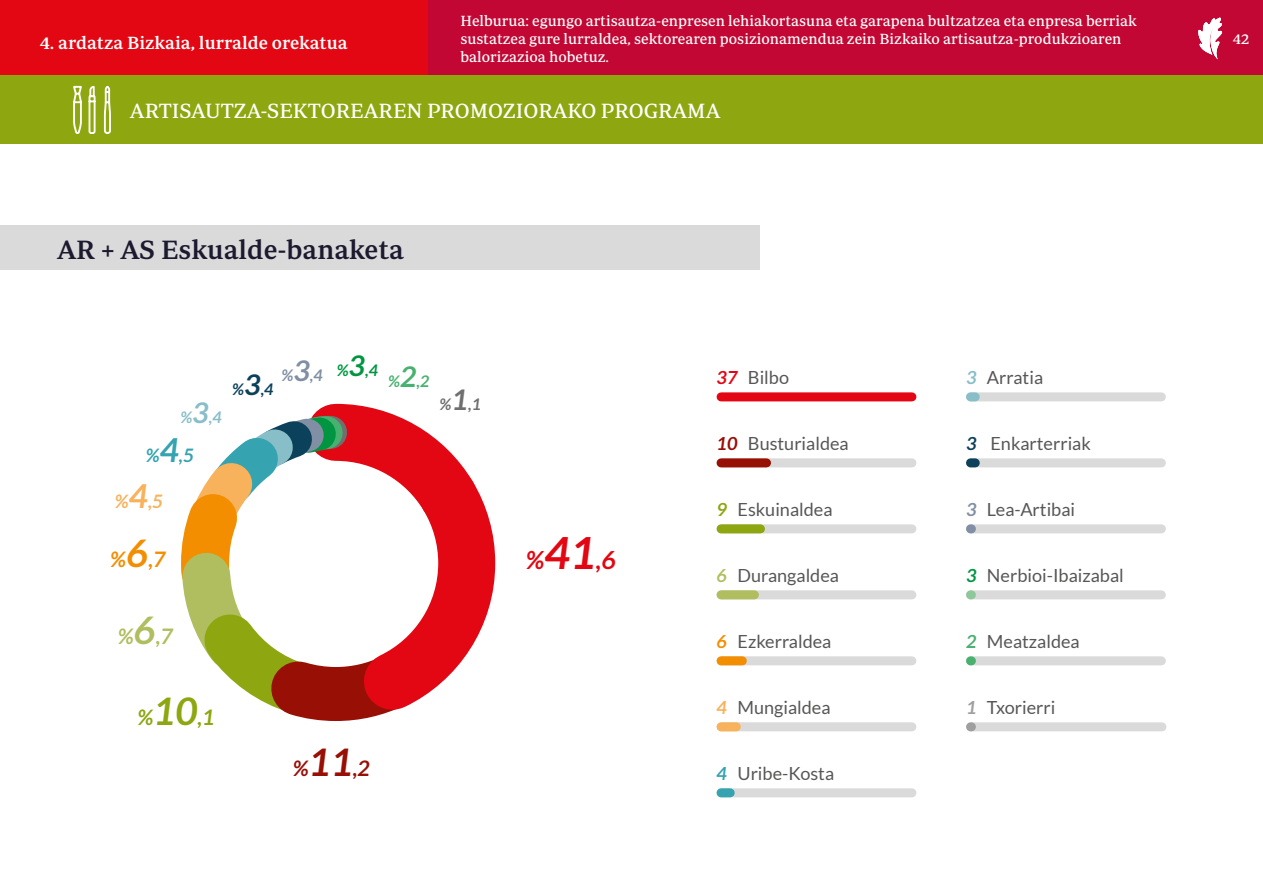
<style>
.page{position:relative;width:1263px;height:893px;background:#fff}
.page>*{position:absolute;margin:0;border:0;box-sizing:border-box;transform-origin:0 0}
.t1{font:500 27px "Periodico Text";color:#1c1a2e}
.t2{font:italic 700 25.05px "Lato";color:#e30613}
.t3{font:italic 700 21.45px "Lato";color:#981005}
.t4{font:italic 700 21.45px "Lato";color:#8ea60f}
.t5{font:italic 700 21.45px "Lato";color:#b0be5f}
.t6{font:italic 700 21.45px "Lato";color:#f28e00}
.t7{font:21px "Periodico Text";color:#fff}
.t8{font:italic 700 18.6px "Lato";color:#f8b25b}
.t9{font:italic 700 18.6px "Lato";color:#35a3b0}
.t10{font:18px "Lato";color:#575756}
.t11{font:500 18px "Periodico Text";color:#fff}
.t12{font:italic 700 16.05px "Lato";color:#009641}
.t13{font:italic 700 16.05px "Lato";color:#88bec8}
.t14{font:italic 700 16.05px "Lato";color:#0c415b}
.t15{font:italic 700 16.05px "Lato";color:#49b170}
.t16{font:italic 700 16.05px "Lato";color:#706f6f}
.t17{font:italic 700 16.05px "Lato";color:#808fa3}
.t18{font:15px/18px "Periodico Text";color:#fff}
.s1{font-size:28.5px}
.s2{font-size:33.15px}
.s3{color:#808fa3}
.s4{font-size:28.5px;color:#808fa3}
.s5{font-size:38.1px}
.s6{font-size:44.4px}
.s7{font-weight:700;font-style:italic;color:#e30613}
.s8{font-weight:700;font-style:italic;color:#88bec8}
.s9{font-weight:700;font-style:italic;color:#981005}
.s10{font-weight:700;font-style:italic;color:#0c415b}
.s11{font-weight:700;font-style:italic;color:#8ea60f}
.s12{font-weight:700;font-style:italic;color:#808fa3}
.s13{font-weight:700;font-style:italic;color:#b0be5f}
.s14{font-weight:700;font-style:italic;color:#f28e00}
.s15{font-weight:700;font-style:italic;color:#009641}
.s16{font-weight:700;font-style:italic;color:#49b170}
.s17{font-weight:700;font-style:italic;color:#f8b25b}
.s18{font-weight:700;font-style:italic;color:#9f9f9f}
.s19{font-weight:700;font-style:italic;color:#35a3b0}
</style>
<div class="page">
<svg style="left:181px;top:403px;width:221px;height:317px"></svg>
<svg style="left:316px;top:418px;width:180px;height:303px"></svg>
<div style="left:0;top:0;width:1263px;height:75px;background:#c20734"></div>
<div style="left:0;top:226px;width:759px;height:44px;background:#dadada"></div>
<div style="left:721px;top:590px;width:191px;height:9px;background:#dadada"></div>
<div style="left:721px;top:590px;width:33px;height:9px;background:#b0be5f"></div>
<div style="left:721px;top:788px;width:191px;height:9px;background:#dadada"></div>
<div style="left:721px;top:788px;width:9px;height:9px;background:#35a3b0"></div>
<div style="left:721px;top:392px;width:191px;height:9px;background:#e30613"></div>
<div style="left:970px;top:392px;width:191px;height:9px;background:#dadada"></div>
<div style="left:970px;top:392px;width:5px;height:9px;background:#88bec8"></div>
<div style="left:721px;top:458px;width:191px;height:9px;background:#dadada"></div>
<div style="left:721px;top:458px;width:45px;height:9px;background:#981005"></div>
<div style="left:970px;top:590px;width:191px;height:9px;background:#dadada"></div>
<div style="left:721px;top:524px;width:191px;height:9px;background:#dadada"></div>
<div style="left:721px;top:524px;width:39px;height:9px;background:#8ea60f"></div>
<div style="left:970px;top:524px;width:191px;height:9px;background:#dadada"></div>
<div style="left:721px;top:656px;width:191px;height:9px;background:#dadada"></div>
<div style="left:721px;top:656px;width:21px;height:9px;background:#f28e00"></div>
<div style="left:971px;top:722px;width:191px;height:9px;background:#dadada"></div>
<div style="left:721px;top:722px;width:191px;height:9px;background:#dadada"></div>
<div style="left:721px;top:722px;width:15px;height:9px;background:#f8b25b"></div>
<svg style="left:1198px;top:17px;width:24px;height:42px"></svg>
<div style="left:0;top:0;width:427px;height:75px;background:#e30613"></div>
<div style="left:0;top:75px;width:1263px;height:69px;background:#8ea60f"></div>
<svg style="left:73px;top:85px;width:38px;height:49px"></svg>
<div style="left:970px;top:458px;width:191px;height:9px;background:#dadada"></div>
<div style="left:970px;top:458px;width:5px;height:9px;background:#0c415b"></div>
<div style="left:970px;top:656px;width:191px;height:9px;background:#dadada"></div>
<p class="t18" style="left:460px;top:12px;width:678px">Helburua: egungo artisautza-enpresen lehiakortasuna eta garapena bultzatzea eta enpresa berriak sustatzea gure lurraldea, sektorearen posizionamendua zein Bizkaiko artisautza-produkzioaren balorizazioa hobetuz.</p>
<p class="t11" style="left:40px;top:31px;width:309px">4. ardatza Bizkaia, lurralde orekatua</p>
<p class="t18" style="left:1233px;top:30px;width:18px">42</p>
<h3 class="t7" style="left:130px;top:98px;width:592px">ARTISAUTZA-SEKTOREAREN PROMOZIORAKO PROGRAMA</h3>
<h1 class="t1" style="left:57px;top:233px;width:348px">AR + AS Eskualde-banaketa</h1>
<p class="t13" style="left:180px;top:408px;width:43px">%<span class="s1">3</span>,4</p>
<p class="t9" style="left:146px;top:445px;width:50px">%<span class="s2">4</span>,5</p>
<p class="t8" style="left:115px;top:490px;width:50px">%<span class="s2">4</span>,5</p>
<p class="t12" style="left:281px;top:361px;width:98px"><span class="s3">%</span><span class="s4">3</span> %<span class="s1">3</span>,4</p>
<p class="t14" style="left:232px;top:380px;width:43px">%<span class="s1">3</span>,4</p>
<p class="t15" style="left:388px;top:372px;width:43px">%<span class="s1">2</span>,2</p>
<p class="t17" style="left:310px;top:366px;width:14px">,4</p>
<p class="t16" style="left:440px;top:395px;width:43px">%<span class="s1">1</span>,1</p>
<h3 class="t6" style="left:110px;top:547px;width:57px">%<span class="s5">6</span>,7</h3>
<h3 class="t5" style="left:118px;top:624px;width:57px">%<span class="s5">6</span>,7</h3>
<h3 class="t4" style="left:137px;top:705px;width:79px">%<span class="s5">10</span>,1</h3>
<h3 class="t3" style="left:293px;top:756px;width:79px">%<span class="s5">11</span>,2</h3>
<h2 class="t2" style="left:526px;top:546px;width:92px">%<span class="s6">41</span>,6</h2>
<p class="t10" style="left:716px;top:367px;width:74px"><span class="s7">37</span> Bilbo</p>
<p class="t10" style="left:966px;top:367px;width:79px"><span class="s8">3</span> Arratia</p>
<p class="t10" style="left:716px;top:433px;width:134px"><span class="s9">10</span> Busturialdea</p>
<p class="t10" style="left:966px;top:433px;width:126px"><span class="s10">3</span> Enkarterriak</p>
<p class="t10" style="left:716px;top:499px;width:117px"><span class="s11">9</span> Eskuinaldea</p>
<p class="t10" style="left:966px;top:499px;width:111px"><span class="s12">3</span> Lea-Artibai</p>
<p class="t10" style="left:716px;top:565px;width:124px"><span class="s13">6</span> Durangaldea</p>
<p class="t10" style="left:716px;top:631px;width:116px"><span class="s14">6</span> Ezkerraldea</p>
<p class="t10" style="left:966px;top:565px;width:159px"><span class="s15">3</span> Nerbioi-Ibaizabal</p>
<p class="t10" style="left:966px;top:631px;width:115px"><span class="s16">2</span> Meatzaldea</p>
<p class="t10" style="left:716px;top:697px;width:116px"><span class="s17">4</span> Mungialdea</p>
<p class="t10" style="left:966px;top:697px;width:91px"><span class="s18">1</span> Txorierri</p>
<p class="t10" style="left:716px;top:763px;width:119px"><span class="s19">4</span> Uribe-Kosta</p>
</div>
